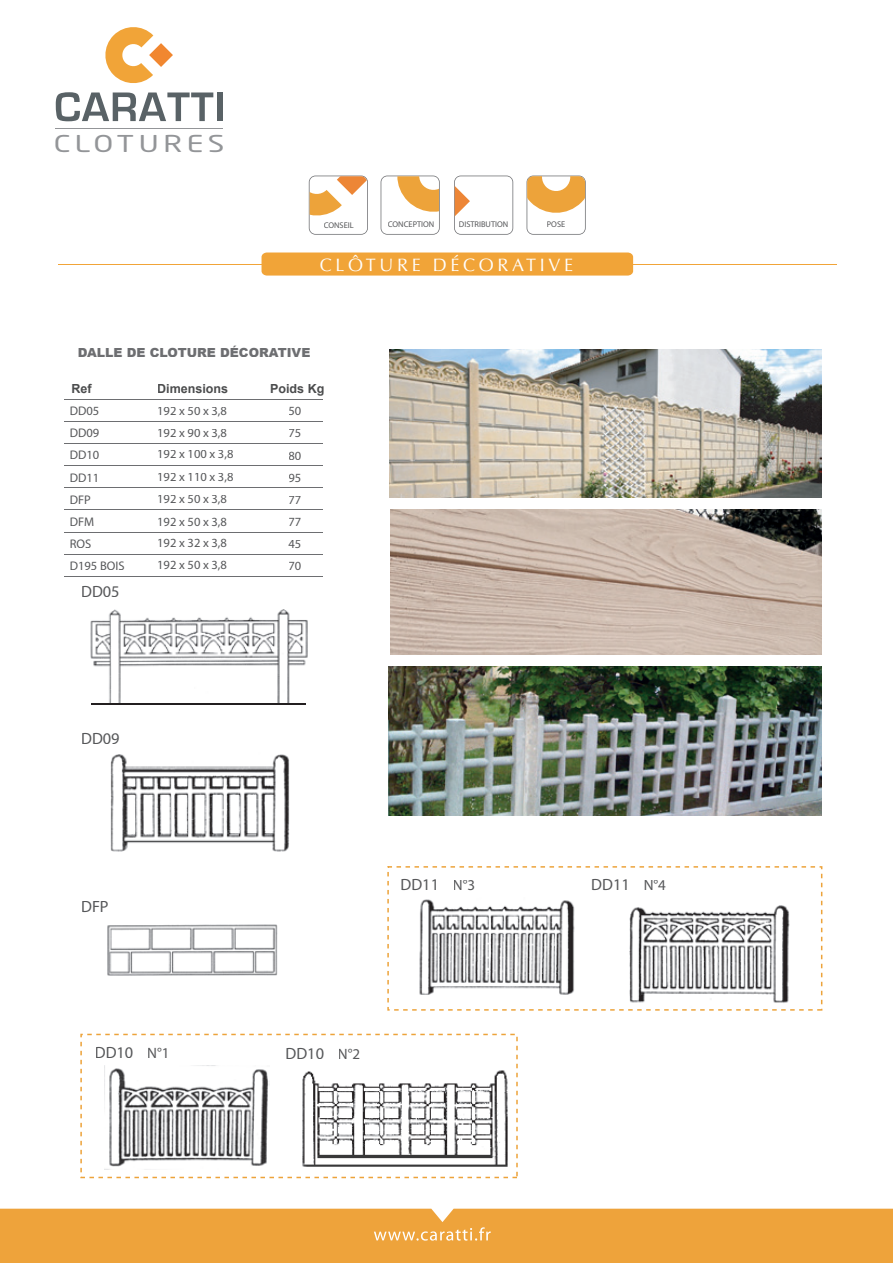
<style>
.page{position:relative;width:893px;height:1263px;background:#fff}
.page>*{position:absolute;margin:0;border:0;box-sizing:border-box;transform-origin:0 0}
.t1{font:22.95px "Neo Sans";letter-spacing:.15em;color:#939598;scale:1.32 1}
.t2{font:18px "Optima LT Std";letter-spacing:.2em;color:#fff}
.t3{font:16.35px "Myriad";color:#57585a}
.t4{font:12.6px/22.2px "Myriad";color:#57585a}
.t5{font:900 12.6px "Arial";color:#6d6e71}
.t6{font:700 12.6px "Arial";color:#4b4c4d}
.t7{font:8.4px "Myriad";color:#57585a}
.s1{font-size:15px}
</style>
<div class="page">
<svg style="left:56px;top:92px;width:157px;height:29px"></svg>
<div style="left:217px;top:92px;width:6px;height:29px;background:#596266"></div>
<svg style="left:105px;top:27px;width:68px;height:56px"></svg>
<hr style="left:56px;top:128px;width:167px;height:1px;background:#939598">
<div style="left:0;top:1209px;width:893px;height:54px;background:#eea33b"></div>
<svg style="left:374px;top:1227px;width:117px;height:13px;background:#f1b766"></svg>
<img style="left:390px;top:349px;width:432px;height:149px">
<img style="left:390px;top:509px;width:432px;height:146px">
<img style="left:389px;top:666px;width:433px;height:149px">
<hr style="left:64px;top:399px;width:259px;height:1px;background:#6d6e71">
<hr style="left:64px;top:421px;width:259px;height:1px;background:#6d6e71">
<hr style="left:64px;top:443px;width:259px;height:1px;background:#6d6e71">
<hr style="left:64px;top:465px;width:259px;height:1px;background:#6d6e71">
<hr style="left:64px;top:487px;width:259px;height:1px;background:#6d6e71">
<hr style="left:64px;top:509px;width:259px;height:1px;background:#6d6e71">
<hr style="left:64px;top:532px;width:259px;height:1px;background:#6d6e71">
<hr style="left:64px;top:554px;width:259px;height:1px;background:#6d6e71">
<hr style="left:64px;top:576px;width:259px;height:1px;background:#6d6e71">
<img style="left:90px;top:609px;width:218px;height:94px">
<hr style="left:91px;top:703px;width:215px;height:2px;background:#231f20">
<img style="left:110px;top:754px;width:180px;height:98px">
<img style="left:107px;top:924px;width:171px;height:52px">
<svg style="left:387px;top:866px;width:435px;height:145px"></svg>
<svg style="left:80px;top:1034px;width:438px;height:144px"></svg>
<svg style="left:309px;top:176px;width:59px;height:59px"></svg>
<svg style="left:381px;top:176px;width:59px;height:59px"></svg>
<svg style="left:454px;top:176px;width:59px;height:59px"></svg>
<svg style="left:527px;top:176px;width:59px;height:59px"></svg>
<div style="left:324px;top:222px;width:30px;height:6px;background:#fff"></div>
<div style="left:388px;top:222px;width:46px;height:6px;background:#fff"></div>
<div style="left:547px;top:222px;width:18px;height:5px;background:#fff"></div>
<div style="left:459px;top:222px;width:49px;height:5px;background:#fff"></div>
<hr style="left:58px;top:264px;width:778px;height:1px;background:#f1a438">
<svg style="left:262px;top:252px;width:371px;height:24px;background:#f1a740"></svg>
<h1 class="t1" style="left:54px;top:130px;width:131px">CLOTURES</h1>
<h1 class="t1" style="left:53px;top:136px;width:131px">CLOTURES</h1>
<p class="t7" style="left:324px;top:221px;width:31px">CONSEIL</p>
<p class="t7" style="left:388px;top:220px;width:48px">CONCEPTION</p>
<p class="t7" style="left:459px;top:220px;width:51px">DISTRIBUTION</p>
<p class="t7" style="left:547px;top:220px;width:20px">POSE</p>
<h2 class="t2" style="left:285px;top:249px;width:327px">AMÉNAGEMENTS EXTÉRIEURS</h2>
<h2 class="t2" style="left:320px;top:255px;width:255px">CLÔTURE DÉCORATIVE</h2>
<p class="t5" style="left:78px;top:345px;width:234px">DALLE DE CLOTURE DÉCORATIVE</p>
<p class="t6" style="left:71px;top:380px;width:22px">Ref</p>
<p class="t6" style="left:157px;top:380px;width:73px">Dimensions</p>
<p class="t6" style="left:270px;top:380px;width:56px">Poids Kg</p>
<p class="t4" style="left:70px;top:400px;width:31px">DD05</p>
<p class="t4" style="left:289px;top:400px;width:14px;text-align:justify">50<br>75<br>80<br>95<br>77</p>
<p class="t4" style="left:157px;top:401px;width:71px">192 x 50 x 3,8<br>192 x 90 x 3,8</p>
<p class="t4" style="left:157px;top:467px;width:78px">192 x 110 x 3,8<br>192 x 50 x 3,8<br>192 x 50 x 3,8<br>192 x 32 x 3,8</p>
<p class="t4" style="left:70px;top:423px;width:31px;line-height:21.5px">DD09<br>DD10</p>
<p class="t4" style="left:70px;top:467px;width:31px;line-height:21.8px">DD11<br>DFP</p>
<p class="t4" style="left:157px;top:444px;width:78px">192 x 100 x 3,8</p>
<p class="t4" style="left:70px;top:511px;width:26px">DFM</p>
<p class="t4" style="left:289px;top:511px;width:14px">77<br>45</p>
<p class="t4" style="left:157px;top:554px;width:71px">192 x 50 x 3,8</p>
<p class="t4" style="left:289px;top:555px;width:14px">70</p>
<p class="t4" style="left:70px;top:533px;width:56px">ROS<br>D195 BOIS</p>
<p class="t3" style="left:81px;top:583px;width:40px">DD05</p>
<p class="t3" style="left:81px;top:730px;width:40px">DD09</p>
<p class="t3" style="left:81px;top:899px;width:29px">DFP</p>
<p class="t3" style="left:401px;top:877px;width:76px">DD11 <span class="s1">N°3</span></p>
<p class="t3" style="left:95px;top:1044px;width:76px">DD10 <span class="s1">N°1</span></p>
<p class="t3" style="left:285px;top:1045px;width:76px">DD10 <span class="s1">N°2</span></p>
<p class="t3" style="left:591px;top:877px;width:76px">DD11 <span class="s1">N°4</span></p>
</div>
